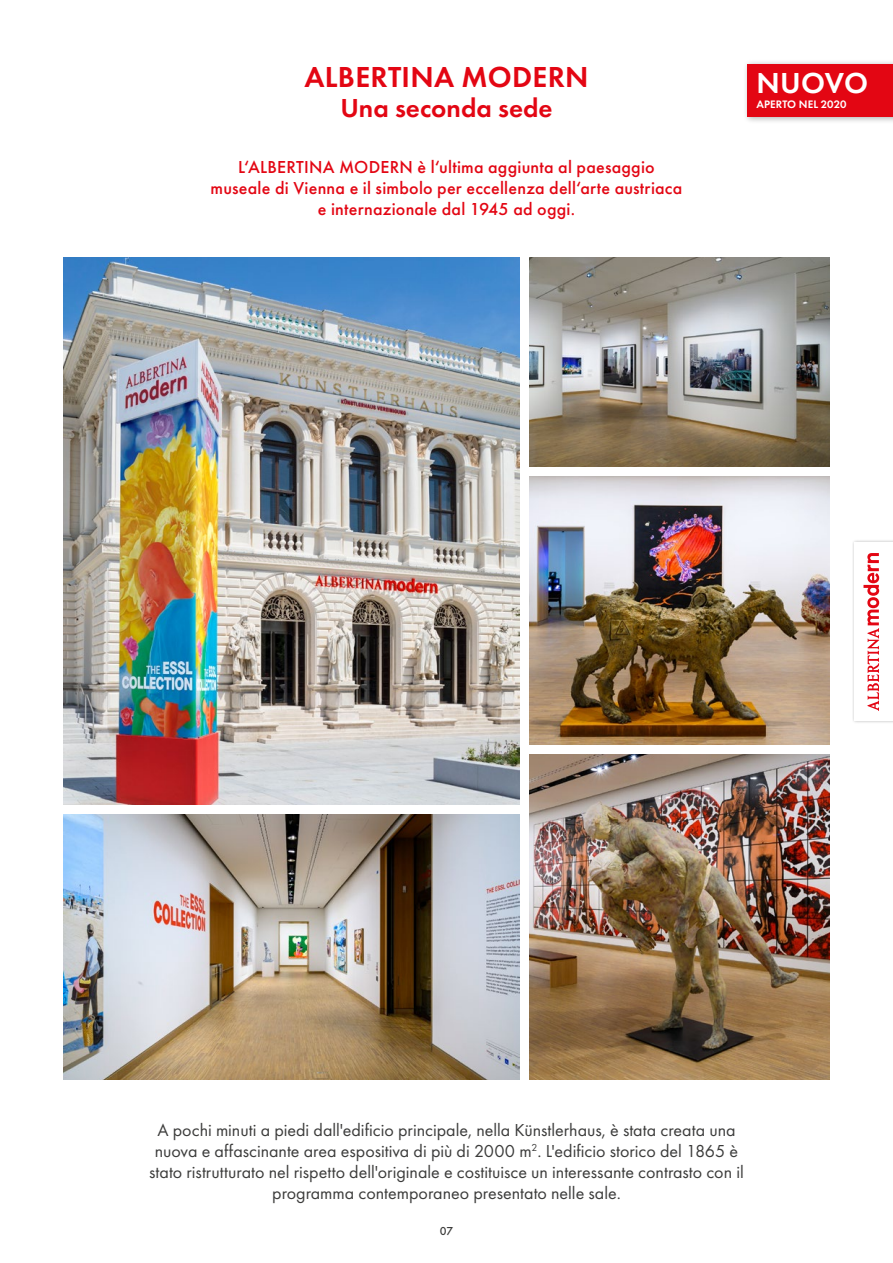
<style>
.page{position:relative;width:893px;height:1263px;background:#fff}
.page>*{position:absolute;margin:0;border:0;box-sizing:border-box;transform-origin:0 0}
.t1{font:600 30px "Futura PT";letter-spacing:.01em;color:#e30613}
.t2{font:600 30px "Futura PT";letter-spacing:.01em;color:#fff}
.t3{font:600 27px "Futura PT";color:#e30613}
.t4{font:18px/21px "Futura PT";color:#3c3c3b;text-align:center}
.t5{font:500 18px/21px "Futura PT";letter-spacing:.015em;color:#e30613;text-align:center}
.t6{font:500 12px "Futura PT";color:#3c3c3b}
.t7{font:600 11.25px "Futura PT";letter-spacing:.01em;color:#fff}
</style>
<div class="page">
<img style="left:529px;top:477px;width:300px;height:268px">
<img style="left:64px;top:814px;width:455px;height:266px">
<img style="left:64px;top:257px;width:455px;height:547px">
<img style="left:529px;top:755px;width:300px;height:325px">
<img style="left:529px;top:257px;width:300px;height:210px">
<div style="left:743px;top:59px;width:150px;height:65px;background:#000;opacity:.3"></div>
<div style="left:747px;top:64px;width:146px;height:53px;background:#e30613"></div>
<div style="left:852px;top:539px;width:41px;height:185px;background:#000;opacity:.3"></div>
<div style="left:855px;top:542px;width:38px;height:179px;background:#fff"></div>
<svg style="left:863px;top:553px;width:16px;height:158px"></svg>
<h1 class="t1" style="left:304px;top:58px;width:286px">ALBERTINA MODERN</h1>
<h2 class="t3" style="left:340px;top:91px;width:214px">Una seconda sede</h2>
<p class="t5" style="left:211px;top:156px;width:473px">L‘ALBERTINA MODERN è l‘ultima aggiunta al paesaggio museale di Vienna e il simbolo per eccellenza dell‘arte austriaca e internazionale dal 1945 ad oggi.</p>
<h1 class="t2" style="left:756px;top:65px;width:113px">NUOVO</h1>
<p class="t7" style="left:756px;top:98px;width:92px">APERTO NEL 2020</p>
<p class="t4" style="left:149px;top:1119px;width:596px">A pochi minuti a piedi dall'edificio principale, nella Künstlerhaus, è stata creata una nuova e affascinante area espositiva di più di 2000 m<sup>2</sup>. L'edificio storico del 1865 è stato ristrutturato nel rispetto dell'originale e costituisce un interessante contrasto con il programma contemporaneo presentato nelle sale.</p>
<p class="t6" style="left:440px;top:1223px;width:15px">07</p>
</div>
